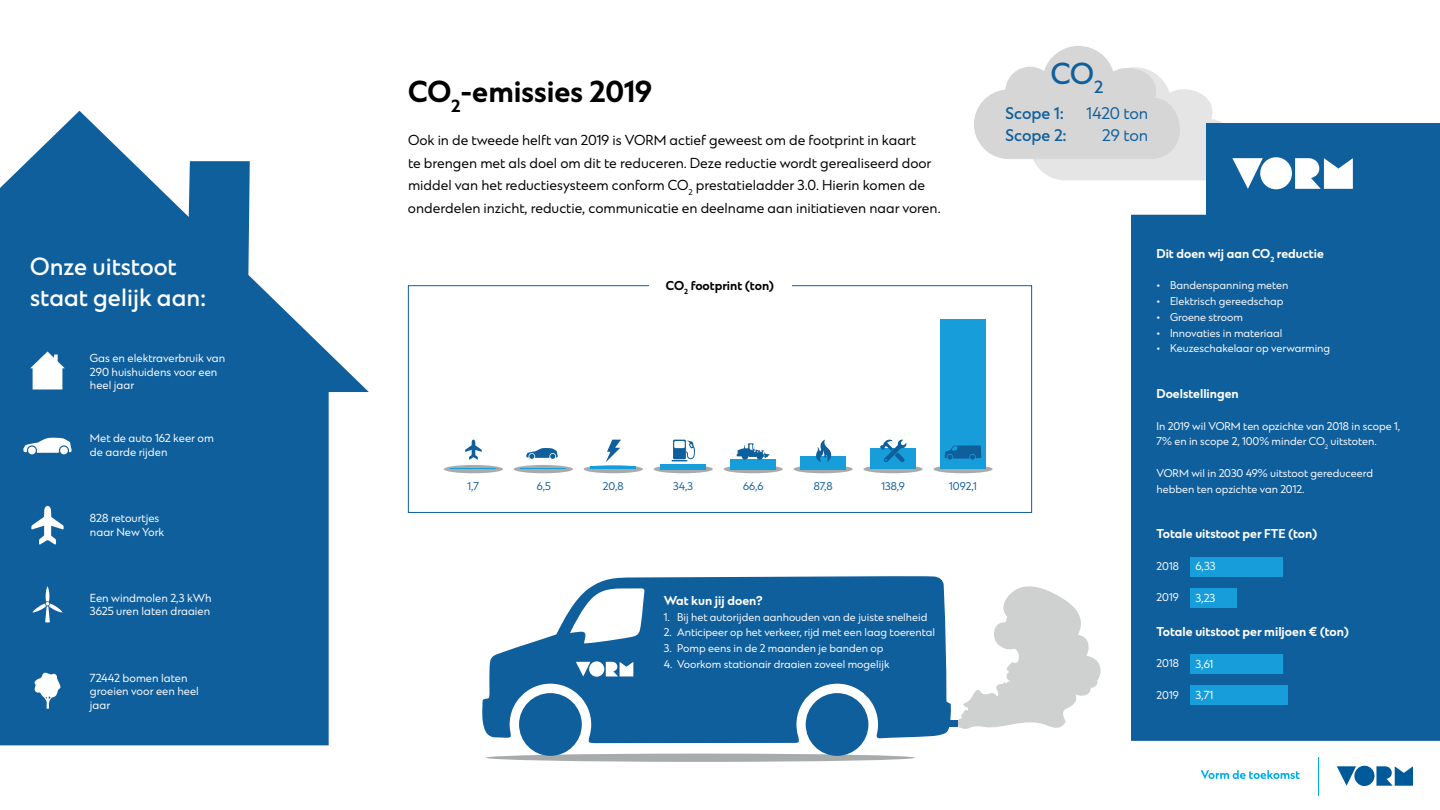
<style>
.page{position:relative;width:1440px;height:810px;background:#fff}
.page>*{position:absolute;margin:0;border:0;box-sizing:border-box;transform-origin:0 0}
.t1{font:700 28.35px "Ekster";color:#000001}
.t2{font:500 28.35px "Ekster";color:#105f9d}
.t3{font:500 23.25px/30.8px "Ekster";color:#fff}
.t4{font:500 15.75px "Ekster";color:#105f9d}
.t5{font:15.75px "Ekster";color:#105f9d}
.t6{font:13.5px/22.5px "Ekster";color:#000001}
.t7{font:700 12px "Ekster";color:#fff}
.t8{font:700 12px "Ekster";color:#000001}
.t9{font:10.88px/13.5px "Ekster";color:#fff}
.t10{font:10.5px/15.8px "Ekster";color:#fff}
.t11{font:10.5px "Ekster";color:#105f9d}
</style>
<div class="page">
<svg style="left:958px;top:586px;width:143px;height:143px"></svg>
<svg style="left:0;top:111px;width:369px;height:634px;fill:#105f9d"></svg>
<svg style="left:30px;top:352px;width:35px;height:37px"></svg>
<div style="left:1131px;top:123px;width:309px;height:618px;background:#105f9d"></div>
<svg style="left:974px;top:46px;width:289px;height:143px"></svg>
<div style="left:1260px;top:157px;width:32px;height:32px;background:#fff;border-radius:50%"></div>
<svg style="left:1295px;top:158px;width:58px;height:31px"></svg>
<div style="left:486px;top:754px;width:429px;height:8px;background:#a8abab;border-radius:50%"></div>
<svg style="left:482px;top:576px;width:469px;height:180px;fill:#105f9d"></svg>
<svg style="left:576px;top:662px;width:14px;height:14px"></svg>
<div style="left:589px;top:661px;width:15px;height:16px;background:#fff;border-radius:50%"></div>
<svg style="left:606px;top:662px;width:27px;height:14px"></svg>
<div style="left:944px;top:720px;width:14px;height:7px;background:#105f9d"></div>
<div style="left:1190px;top:557px;width:93px;height:19px;background:#179dd9"></div>
<div style="left:1190px;top:654px;width:93px;height:20px;background:#179dd9"></div>
<div style="left:1190px;top:588px;width:46px;height:19px;background:#179dd9"></div>
<div style="left:1190px;top:686px;width:98px;height:19px;background:#179dd9"></div>
<svg style="left:23px;top:437px;width:49px;height:16px"></svg>
<div style="left:60px;top:447px;width:8px;height:7px;background:#fff;border-radius:50%"></div>
<div style="left:28px;top:447px;width:8px;height:7px;background:#fff;border-radius:50%"></div>
<svg style="left:31px;top:506px;width:33px;height:39px"></svg>
<svg style="left:32px;top:586px;width:31px;height:37px"></svg>
<svg style="left:34px;top:672px;width:27px;height:37px"></svg>
<svg style="left:1337px;top:766px;width:19px;height:20px"></svg>
<div style="left:1354px;top:766px;width:21px;height:20px;background:#005999;border-radius:50%"></div>
<svg style="left:1376px;top:766px;width:37px;height:20px"></svg>
<svg style="left:1201px;top:770px;width:99px;height:9px"></svg>
<hr style="left:1318px;top:757px;width:1px;height:38px;background:#00aeef">
<svg style="left:794px;top:465px;width:59px;height:8px"></svg>
<div style="left:933px;top:465px;width:60px;height:8px;background:#a8abab;border-radius:50%"></div>
<div style="left:584px;top:465px;width:59px;height:8px;background:#a8abab;border-radius:50%"></div>
<div style="left:863px;top:465px;width:60px;height:8px;background:#a8abab;border-radius:50%"></div>
<svg style="left:654px;top:465px;width:59px;height:8px"></svg>
<svg style="left:724px;top:465px;width:59px;height:8px"></svg>
<div style="left:514px;top:465px;width:59px;height:8px;background:#a8abab;border-radius:50%"></div>
<svg style="left:444px;top:465px;width:59px;height:8px"></svg>
<div style="left:800px;top:456px;width:46px;height:13px;background:#179dd9"></div>
<div style="left:940px;top:319px;width:46px;height:150px;background:#179dd9"></div>
<hr style="left:591px;top:466px;width:45px;height:3px;background:#179dd9">
<div style="left:870px;top:448px;width:46px;height:21px;background:#179dd9"></div>
<div style="left:661px;top:464px;width:45px;height:5px;background:#179dd9"></div>
<div style="left:730px;top:459px;width:46px;height:10px;background:#179dd9"></div>
<hr style="left:521px;top:468px;width:45px;height:1px;background:#179dd9">
<hr style="left:451px;top:469px;width:45px;height:1px;background:#179dd9">
<svg style="left:816px;top:440px;width:16px;height:22px"></svg>
<svg style="left:526px;top:448px;width:32px;height:11px"></svg>
<svg style="left:606px;top:440px;width:15px;height:22px"></svg>
<svg style="left:880px;top:439px;width:27px;height:23px"></svg>
<svg style="left:672px;top:440px;width:23px;height:21px"></svg>
<svg style="left:945px;top:445px;width:37px;height:15px"></svg>
<svg style="left:465px;top:440px;width:17px;height:20px"></svg>
<svg style="left:737px;top:443px;width:33px;height:17px"></svg>
<div style="left:408px;top:285px;width:624px;height:228px;border:1px solid #105f9d"></div>
<div style="left:649px;top:280px;width:142px;height:10px;background:#fff"></div>
<h2 class="t3" style="left:30px;top:252px;width:178px">Onze uitstoot staat gelijk aan:</h2>
<p class="t9" style="left:90px;top:352px;width:137px">Gas en elektraverbruik van<br>290 huishuidens voor een heel jaar</p>
<p class="t9" style="left:90px;top:432px;width:125px">Met de auto 162 keer om de aarde rijden</p>
<p class="t9" style="left:90px;top:512px;width:76px">828 retourtjes naar New York</p>
<p class="t9" style="left:90px;top:592px;width:123px">Een windmolen 2,3 kWh<br>3625 uren laten draaien</p>
<p class="t9" style="left:90px;top:671px;width:110px">72442 bomen laten groeien voor een heel jaar</p>
<h1 class="t1" style="left:408px;top:75px;width:246px">CO<sub>2</sub>-emissies 2019</h1>
<p class="t6" style="left:408px;top:130px;width:534px">Ook in de tweede helft van 2019 is VORM actief geweest om de footprint in kaart<br>te brengen met als doel om dit te reduceren. Deze reductie wordt gerealiseerd door middel van het reductiesysteem conform CO<sub>2</sub> prestatieladder 3.0. Hierin komen de onderdelen inzicht, reductie, communicatie en deelname aan initiatieven naar voren.</p>
<p class="t8" style="left:666px;top:279px;width:110px">CO<sub>2</sub> footprint (ton)</p>
<p class="t11" style="left:468px;top:480px;width:13px">1,7</p>
<p class="t11" style="left:537px;top:480px;width:16px">6,5</p>
<p class="t11" style="left:603px;top:480px;width:22px">20,8</p>
<p class="t11" style="left:673px;top:480px;width:21px">34,3</p>
<p class="t11" style="left:743px;top:480px;width:22px">66,6</p>
<p class="t11" style="left:814px;top:480px;width:20px">87,8</p>
<p class="t11" style="left:881px;top:480px;width:25px">138,9</p>
<p class="t11" style="left:949px;top:480px;width:29px">1092,1</p>
<p class="t7" style="left:664px;top:593px;width:100px">Wat kun jij doen?</p>
<p class="t10" style="left:664px;top:610px;width:265px">1. Bij het autorijden aanhouden van de juiste snelheid</p>
<p class="t10" style="left:664px;top:625px;width:273px">2. Anticipeer op het verkeer, rijd met een laag toerental</p>
<p class="t10" style="left:664px;top:641px;width:221px">3. Pomp eens in de 2 maanden je banden op</p>
<p class="t10" style="left:664px;top:657px;width:227px">4. Voorkom stationair draaien zoveel mogelijk</p>
<h1 class="t2" style="left:1051px;top:56px;width:54px">CO<sub>2</sub></h1>
<h3 class="t4" style="left:1006px;top:103px;width:60px">Scope 1:</h3>
<h3 class="t5" style="left:1087px;top:103px;width:63px">1420 ton</h3>
<h3 class="t4" style="left:1006px;top:126px;width:63px">Scope 2:</h3>
<h3 class="t5" style="left:1102px;top:126px;width:48px">29 ton</h3>
<p class="t7" style="left:1156px;top:246px;width:169px">Dit doen wij aan CO<sub>2</sub> reductie</p>
<p class="t10" style="left:1156px;top:278px;width:134px">• Bandenspanning meten</p>
<p class="t10" style="left:1156px;top:294px;width:128px">• Elektrisch gereedschap</p>
<p class="t10" style="left:1156px;top:310px;width:88px">• Groene stroom</p>
<p class="t10" style="left:1156px;top:326px;width:128px">• Innovaties in materiaal</p>
<p class="t10" style="left:1156px;top:341px;width:175px">• Keuzeschakelaar op verwarming</p>
<p class="t7" style="left:1156px;top:386px;width:84px">Doelstellingen</p>
<p class="t10" style="left:1156px;top:418px;width:245px">In 2019 wil VORM ten opzichte van 2018 in scope 1,<br>7% en in scope 2, 100% minder CO<sub>2</sub> uitstoten.</p>
<p class="t10" style="left:1156px;top:466px;width:218px">VORM wil in 2030 49% uitstoot gereduceerd hebben ten opzichte van 2012.</p>
<p class="t7" style="left:1157px;top:527px;width:162px">Totale uitstoot per FTE (ton)</p>
<p class="t10" style="left:1157px;top:559px;width:24px">2018</p>
<p class="t10" style="left:1157px;top:590px;width:24px">2019</p>
<p class="t7" style="left:1157px;top:624px;width:194px">Totale uitstoot per miljoen € (ton)</p>
<p class="t10" style="left:1157px;top:656px;width:24px">2018</p>
<p class="t10" style="left:1157px;top:688px;width:24px">2019</p>
<p class="t9" style="left:1195px;top:560px;width:22px">6,33</p>
<p class="t9" style="left:1195px;top:591px;width:21px">3,23</p>
<p class="t9" style="left:1195px;top:658px;width:19px">3,61</p>
<p class="t9" style="left:1195px;top:689px;width:19px">3,71</p>
</div>
